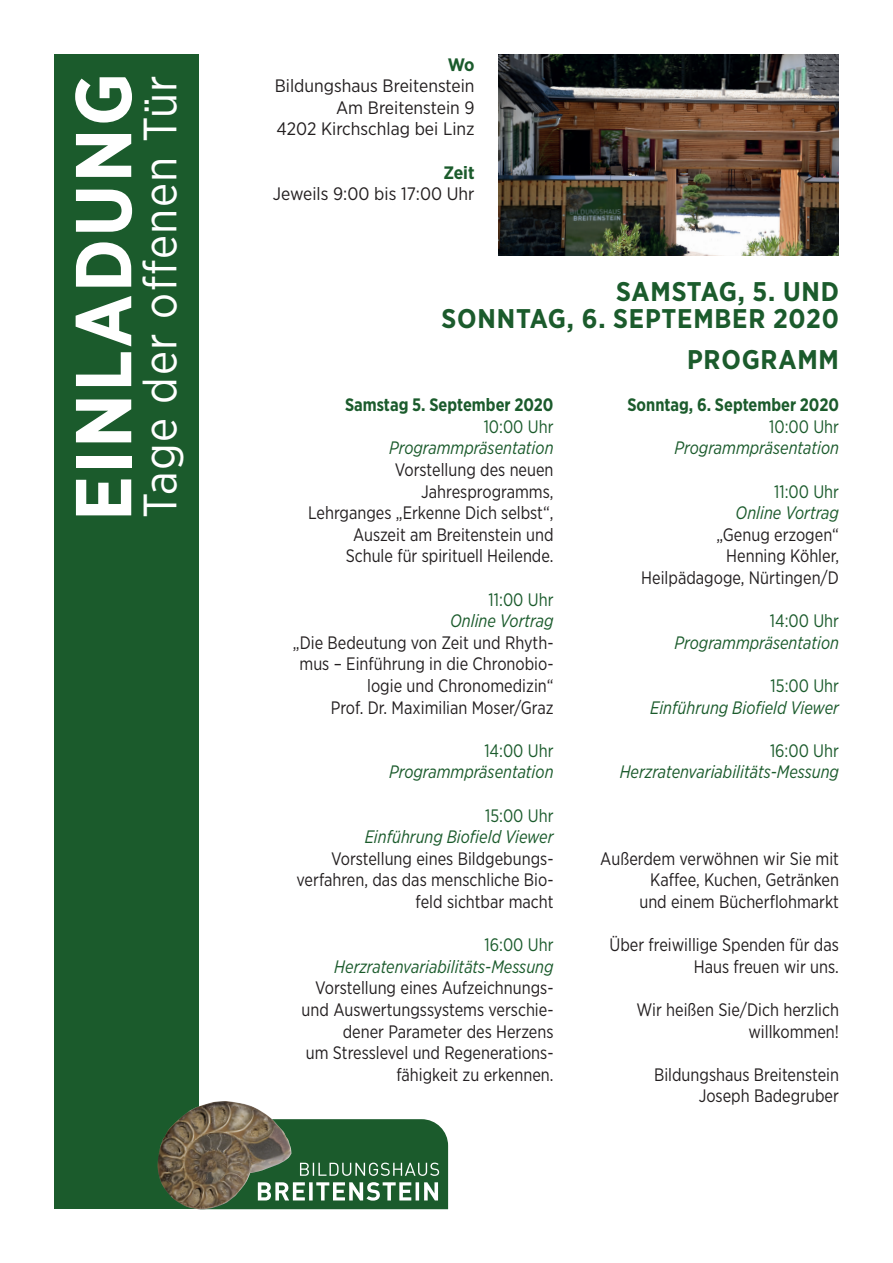
<style>
.page{position:relative;width:893px;height:1263px;background:#fff}
.page>*{position:absolute;margin:0;border:0;box-sizing:border-box;transform-origin:0 0}
.t1{font:700 79.05px "Gotham Narrow";letter-spacing:.03em;color:#fff}
.t2{font:46.8px "Gotham Narrow";letter-spacing:.03em;color:#fff}
.t3{font:700 27px/27px "Gotham Narrow";letter-spacing:.03em;color:#1b5b2c;text-align:right}
.t4{font:18px/21.6px "Gotham Narrow";color:#231f20;text-align:right;scale:.93 1}
.t5{font:italic 18px "Gotham Narrow";color:#1b5b2c;scale:.93 1}
.t6{font:18px/21.6px "Gotham Narrow";color:#231f20;text-align:right}
.t7{font:18px "Gotham Narrow";color:#1b5b2c;scale:.93 1}
.t8{font:700 18px "Gotham Narrow";color:#1b5b2c;scale:.93 1}
.t9{font:700 18px "Gotham Narrow";color:#1b5b2c}
</style>
<div class="page">
<div style="left:54px;top:54px;width:144px;height:1155px;background:#1b5b2c"></div>
<svg style="left:292px;top:1119px;width:156px;height:90px;background:#3a7148"></svg>
<img style="left:157px;top:1101px;width:135px;height:109px">
<img style="left:499px;top:54px;width:340px;height:202px">
<h1 class="t1" style="left:53px;top:521px;width:449px;rotate:-90deg">EINLADUNG</h1>
<h2 class="t2" style="left:131px;top:518px;width:444px;rotate:-90deg">Tage der offenen Tür</h2>
<p class="t9" style="left:448px;top:53px;width:28px">Wo</p>
<p class="t6" style="left:275px;top:75px;width:201px">Bildungshaus Breitenstein<br>Am Breitenstein 9<br>4202 Kirchschlag bei Linz</p>
<p class="t9" style="left:443px;top:161px;width:33px">Zeit</p>
<p class="t6" style="left:273px;top:183px;width:203px">Jeweils 9:00 bis 17:00 Uhr</p>
<h3 class="t3" style="left:442px;top:278px;width:399px">SAMSTAG, 5. UND<br>SONNTAG, 6. SEPTEMBER 2020</h3>
<h3 class="t3" style="left:687px;top:346px;width:153px">PROGRAMM</h3>
<p class="t8" style="left:345px;top:393px;width:226px">Samstag 5. September 2020</p>
<p class="t7" style="left:484px;top:415px;width:77px">10:00 Uhr</p>
<p class="t5" style="left:389px;top:437px;width:178px">Programmpräsentation</p>
<p class="t4" style="left:308px;top:458px;width:265px">Vorstellung des neuen<br>Jahresprogramms,<br>Lehrganges „Erkenne Dich selbst“,<br>Auszeit am Breitenstein und<br>Schule für spirituell Heilende.</p>
<p class="t7" style="left:489px;top:588px;width:71px">11:00 Uhr</p>
<p class="t5" style="left:450px;top:610px;width:113px">Online Vortrag</p>
<p class="t4" style="left:293px;top:631px;width:282px">„Die Bedeutung von Zeit und Rhyth&shy;mus – Einführung in die Chronobio&shy;logie und Chronomedizin“<br>Prof. Dr. Maximilian Moser/Graz</p>
<p class="t7" style="left:484px;top:739px;width:76px">14:00 Uhr</p>
<p class="t5" style="left:389px;top:761px;width:178px">Programmpräsentation</p>
<p class="t7" style="left:485px;top:804px;width:75px">15:00 Uhr</p>
<p class="t5" style="left:365px;top:826px;width:205px">Einführung Biofield Viewer</p>
<p class="t4" style="left:297px;top:847px;width:278px">Vorstellung eines Bildgebungs&shy;verfahren, das das menschliche Bio&shy;feld sichtbar macht</p>
<p class="t7" style="left:485px;top:934px;width:76px">16:00 Uhr</p>
<p class="t5" style="left:334px;top:955px;width:237px">Herzratenvariabilitäts-Messung</p>
<p class="t4" style="left:302px;top:977px;width:272px">Vorstellung eines Aufzeichnungs&shy;und Auswertungssystems verschie&shy;dener Parameter des Herzens<br>um Stresslevel und Regenerations&shy;fähigkeit zu erkennen.</p>
<p class="t8" style="left:627px;top:393px;width:229px">Sonntag, 6. September 2020</p>
<p class="t7" style="left:769px;top:415px;width:77px">10:00 Uhr</p>
<p class="t5" style="left:675px;top:437px;width:178px">Programmpräsentation</p>
<p class="t7" style="left:774px;top:480px;width:71px">11:00 Uhr</p>
<p class="t5" style="left:736px;top:502px;width:113px">Online Vortrag</p>
<p class="t4" style="left:641px;top:523px;width:214px">„Genug erzogen“<br>Henning Köhler,<br>Heilpädagoge, Nürtingen/D</p>
<p class="t7" style="left:770px;top:610px;width:76px">14:00 Uhr</p>
<p class="t5" style="left:675px;top:631px;width:178px">Programmpräsentation</p>
<p class="t7" style="left:771px;top:674px;width:75px">15:00 Uhr</p>
<p class="t5" style="left:650px;top:696px;width:205px">Einführung Biofield Viewer</p>
<p class="t7" style="left:770px;top:739px;width:76px">16:00 Uhr</p>
<p class="t5" style="left:620px;top:761px;width:237px">Herzratenvariabilitäts-Messung</p>
<p class="t4" style="left:600px;top:847px;width:258px">Außerdem verwöhnen wir Sie mit<br>Kaffee, Kuchen, Getränken<br>und einem Bücherflohmarkt</p>
<p class="t4" style="left:609px;top:934px;width:248px">Über freiwillige Spenden für das<br>Haus freuen wir uns.</p>
<p class="t4" style="left:636px;top:998px;width:219px">Wir heißen Sie/Dich herzlich willkommen!</p>
<p class="t4" style="left:654px;top:1063px;width:200px">Bildungshaus Breitenstein<br>Joseph Badegruber</p>
</div>
